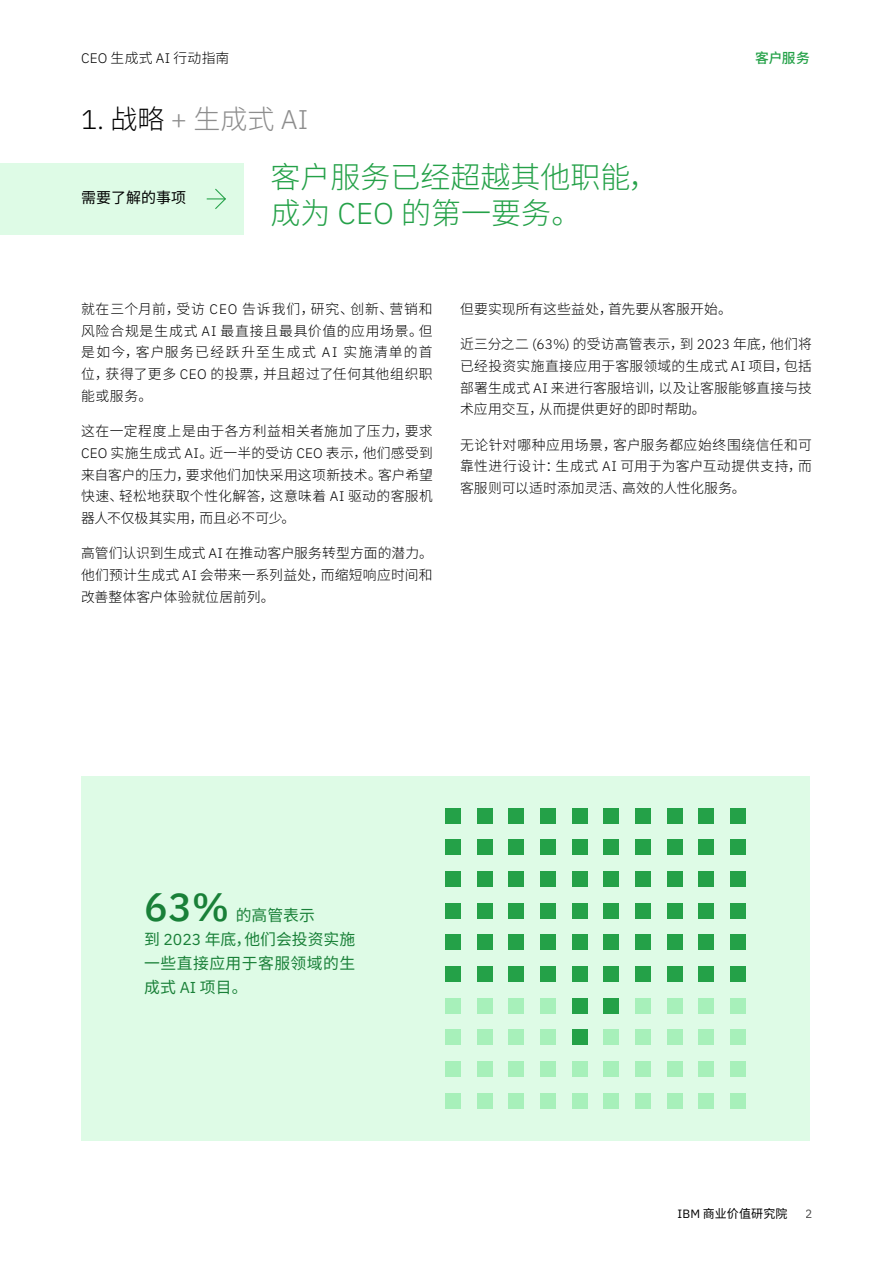
<style>
.page{position:relative;width:893px;height:1263px;background:#fff}
.page>*{position:absolute;margin:0;border:0;box-sizing:border-box;transform-origin:0 0}
.t1{font:500 39.6px "IBM Plex Sans";color:#198038}
.t2{font:300 30px/36px "Noto Sans CJ Ksc";color:#24a148}
.t3{font:300 27px "IBM Plex Sans";color:#8d8d8d}
.t4{font:15.9px/23.7px "Noto Sans CJ Ksc";color:#198038;text-align:justify}
.t5{font:15px "Noto Sans CJ Ksc";color:#000}
.t6{font:300 13.8px/21.8px "Noto Sans CJ Ksc";letter-spacing:.02em;color:#000;text-align:justify}
.t7{font:500 13.8px "Noto Sans CJ Ksc";color:#24a148}
.t8{font:12px "Noto Sans CJ Ksc";letter-spacing:.01em;color:#000}
.t9{font:12px "IBM Plex Sans";color:#000}
.s1{font-family:"IBM Plex Sans"}
.s2{color:#000}
.s3{font-family:"Noto Sans CJ Ksc";color:#000}
.s4{font-family:"Noto Sans CJ Ksc"}
</style>
<div class="page">
<div style="left:81px;top:776px;width:728px;height:364px;background:#defbe6"></div>
<div style="left:445px;top:808px;width:16px;height:16px;background:#24a148"></div>
<div style="left:477px;top:808px;width:16px;height:16px;background:#24a148"></div>
<div style="left:508px;top:808px;width:16px;height:16px;background:#24a148"></div>
<div style="left:540px;top:808px;width:16px;height:16px;background:#24a148"></div>
<div style="left:572px;top:808px;width:16px;height:16px;background:#24a148"></div>
<div style="left:603px;top:808px;width:16px;height:16px;background:#24a148"></div>
<div style="left:635px;top:808px;width:16px;height:16px;background:#24a148"></div>
<div style="left:667px;top:808px;width:16px;height:16px;background:#24a148"></div>
<div style="left:698px;top:808px;width:16px;height:16px;background:#24a148"></div>
<div style="left:730px;top:808px;width:16px;height:16px;background:#24a148"></div>
<div style="left:445px;top:839px;width:16px;height:16px;background:#24a148"></div>
<div style="left:477px;top:839px;width:16px;height:16px;background:#24a148"></div>
<div style="left:508px;top:839px;width:16px;height:16px;background:#24a148"></div>
<div style="left:540px;top:839px;width:16px;height:16px;background:#24a148"></div>
<div style="left:572px;top:839px;width:16px;height:16px;background:#24a148"></div>
<div style="left:603px;top:839px;width:16px;height:16px;background:#24a148"></div>
<div style="left:635px;top:839px;width:16px;height:16px;background:#24a148"></div>
<div style="left:667px;top:839px;width:16px;height:16px;background:#24a148"></div>
<div style="left:698px;top:839px;width:16px;height:16px;background:#24a148"></div>
<div style="left:730px;top:839px;width:16px;height:16px;background:#24a148"></div>
<div style="left:445px;top:871px;width:16px;height:16px;background:#24a148"></div>
<div style="left:477px;top:871px;width:16px;height:16px;background:#24a148"></div>
<div style="left:508px;top:871px;width:16px;height:16px;background:#24a148"></div>
<div style="left:540px;top:871px;width:16px;height:16px;background:#24a148"></div>
<div style="left:572px;top:871px;width:16px;height:16px;background:#24a148"></div>
<div style="left:603px;top:871px;width:16px;height:16px;background:#24a148"></div>
<div style="left:635px;top:871px;width:16px;height:16px;background:#24a148"></div>
<div style="left:667px;top:871px;width:16px;height:16px;background:#24a148"></div>
<div style="left:698px;top:871px;width:16px;height:16px;background:#24a148"></div>
<div style="left:730px;top:871px;width:16px;height:16px;background:#24a148"></div>
<div style="left:445px;top:903px;width:16px;height:16px;background:#24a148"></div>
<div style="left:477px;top:903px;width:16px;height:16px;background:#24a148"></div>
<div style="left:508px;top:903px;width:16px;height:16px;background:#24a148"></div>
<div style="left:540px;top:903px;width:16px;height:16px;background:#24a148"></div>
<div style="left:572px;top:903px;width:16px;height:16px;background:#24a148"></div>
<div style="left:603px;top:903px;width:16px;height:16px;background:#24a148"></div>
<div style="left:635px;top:903px;width:16px;height:16px;background:#24a148"></div>
<div style="left:667px;top:903px;width:16px;height:16px;background:#24a148"></div>
<div style="left:698px;top:903px;width:16px;height:16px;background:#24a148"></div>
<div style="left:730px;top:903px;width:16px;height:16px;background:#24a148"></div>
<div style="left:445px;top:934px;width:16px;height:16px;background:#24a148"></div>
<div style="left:477px;top:934px;width:16px;height:16px;background:#24a148"></div>
<div style="left:508px;top:934px;width:16px;height:16px;background:#24a148"></div>
<div style="left:540px;top:934px;width:16px;height:16px;background:#24a148"></div>
<div style="left:572px;top:934px;width:16px;height:16px;background:#24a148"></div>
<div style="left:603px;top:934px;width:16px;height:16px;background:#24a148"></div>
<div style="left:635px;top:934px;width:16px;height:16px;background:#24a148"></div>
<div style="left:667px;top:934px;width:16px;height:16px;background:#24a148"></div>
<div style="left:698px;top:934px;width:16px;height:16px;background:#24a148"></div>
<div style="left:730px;top:934px;width:16px;height:16px;background:#24a148"></div>
<div style="left:445px;top:966px;width:16px;height:16px;background:#24a148"></div>
<div style="left:477px;top:966px;width:16px;height:16px;background:#24a148"></div>
<div style="left:508px;top:966px;width:16px;height:16px;background:#24a148"></div>
<div style="left:540px;top:966px;width:16px;height:16px;background:#24a148"></div>
<div style="left:572px;top:966px;width:16px;height:16px;background:#24a148"></div>
<div style="left:603px;top:966px;width:16px;height:16px;background:#24a148"></div>
<div style="left:635px;top:966px;width:16px;height:16px;background:#24a148"></div>
<div style="left:667px;top:966px;width:16px;height:16px;background:#24a148"></div>
<div style="left:698px;top:966px;width:16px;height:16px;background:#24a148"></div>
<div style="left:730px;top:966px;width:16px;height:16px;background:#24a148"></div>
<div style="left:445px;top:998px;width:16px;height:16px;background:#a7f0ba"></div>
<div style="left:477px;top:998px;width:16px;height:16px;background:#a7f0ba"></div>
<div style="left:508px;top:998px;width:16px;height:16px;background:#a7f0ba"></div>
<div style="left:540px;top:998px;width:16px;height:16px;background:#a7f0ba"></div>
<div style="left:572px;top:998px;width:16px;height:16px;background:#24a148"></div>
<div style="left:603px;top:998px;width:16px;height:16px;background:#24a148"></div>
<div style="left:635px;top:998px;width:16px;height:16px;background:#a7f0ba"></div>
<div style="left:667px;top:998px;width:16px;height:16px;background:#a7f0ba"></div>
<div style="left:698px;top:998px;width:16px;height:16px;background:#a7f0ba"></div>
<div style="left:730px;top:998px;width:16px;height:16px;background:#a7f0ba"></div>
<div style="left:445px;top:1029px;width:16px;height:16px;background:#a7f0ba"></div>
<div style="left:477px;top:1029px;width:16px;height:16px;background:#a7f0ba"></div>
<div style="left:508px;top:1029px;width:16px;height:16px;background:#a7f0ba"></div>
<div style="left:540px;top:1029px;width:16px;height:16px;background:#a7f0ba"></div>
<div style="left:572px;top:1029px;width:16px;height:16px;background:#24a148"></div>
<div style="left:603px;top:1029px;width:16px;height:16px;background:#a7f0ba"></div>
<div style="left:635px;top:1029px;width:16px;height:16px;background:#a7f0ba"></div>
<div style="left:667px;top:1029px;width:16px;height:16px;background:#a7f0ba"></div>
<div style="left:698px;top:1029px;width:16px;height:16px;background:#a7f0ba"></div>
<div style="left:730px;top:1029px;width:16px;height:16px;background:#a7f0ba"></div>
<div style="left:445px;top:1061px;width:16px;height:16px;background:#a7f0ba"></div>
<div style="left:477px;top:1061px;width:16px;height:16px;background:#a7f0ba"></div>
<div style="left:508px;top:1061px;width:16px;height:16px;background:#a7f0ba"></div>
<div style="left:540px;top:1061px;width:16px;height:16px;background:#a7f0ba"></div>
<div style="left:572px;top:1061px;width:16px;height:16px;background:#a7f0ba"></div>
<div style="left:603px;top:1061px;width:16px;height:16px;background:#a7f0ba"></div>
<div style="left:635px;top:1061px;width:16px;height:16px;background:#a7f0ba"></div>
<div style="left:667px;top:1061px;width:16px;height:16px;background:#a7f0ba"></div>
<div style="left:698px;top:1061px;width:16px;height:16px;background:#a7f0ba"></div>
<div style="left:730px;top:1061px;width:16px;height:16px;background:#a7f0ba"></div>
<div style="left:445px;top:1093px;width:16px;height:16px;background:#a7f0ba"></div>
<div style="left:477px;top:1093px;width:16px;height:16px;background:#a7f0ba"></div>
<div style="left:508px;top:1093px;width:16px;height:16px;background:#a7f0ba"></div>
<div style="left:540px;top:1093px;width:16px;height:16px;background:#a7f0ba"></div>
<div style="left:572px;top:1093px;width:16px;height:16px;background:#a7f0ba"></div>
<div style="left:603px;top:1093px;width:16px;height:16px;background:#a7f0ba"></div>
<div style="left:635px;top:1093px;width:16px;height:16px;background:#a7f0ba"></div>
<div style="left:667px;top:1093px;width:16px;height:16px;background:#a7f0ba"></div>
<div style="left:698px;top:1093px;width:16px;height:16px;background:#a7f0ba"></div>
<div style="left:730px;top:1093px;width:16px;height:16px;background:#a7f0ba"></div>
<div style="left:0;top:163px;width:243px;height:72px;background:#defbe6"></div>
<svg style="left:206px;top:188px;width:20px;height:21px"></svg>
<p class="t6" style="left:81px;top:47px;width:150px"><span class="s1">CEO</span> 生成式 <span class="s1">AI</span> 行动指南</p>
<p class="t7" style="left:755px;top:50px;width:56px">客户服务</p>
<h3 class="t3" style="left:81px;top:99px;width:229px"><span class="s2">1.</span> <span class="s3">战略</span> + <span class="s4">生成式</span> AI</h3>
<h2 class="t2" style="left:270px;top:160px;width:390px">客户服务已经超越其他职能，成为 <span class="s1">CEO</span> 的第一要务。</h2>
<p class="t5" style="left:81px;top:189px;width:107px">需要了解的事项</p>
<p class="t6" style="left:81px;top:298px;width:353px">就在三个月前，受访 <span class="s1">CEO</span> 告诉我们，研究、创新、营销和风险合规是生成式 <span class="s1">AI</span> 最直接且最具价值的应用场景。但是如今，客户服务已经跃升至生成式 <span class="s1">AI</span> 实施清单的首位，获得了更多 <span class="s1">CEO</span> 的投票，并且超过了任何其他组织职能或服务。</p>
<p class="t6" style="left:81px;top:420px;width:353px">这在一定程度上是由于各方利益相关者施加了压力，要求<span class="s1">CEO</span> 实施生成式 <span class="s1">AI</span>。近一半的受访 <span class="s1">CEO</span> 表示，他们感受到来自客户的压力，要求他们加快采用这项新技术。客户希望快速、轻松地获取个性化解答，这意味着 <span class="s1">AI</span> 驱动的客服机器人不仅极其实用，而且必不可少。</p>
<p class="t6" style="left:81px;top:543px;width:353px">高管们认识到生成式 <span class="s1">AI</span> 在推动客户服务转型方面的潜力。他们预计生成式 <span class="s1">AI</span> 会带来一系列益处，而缩短响应时间和改善整体客户体验就位居前列。</p>
<p class="t6" style="left:460px;top:298px;width:273px">但要实现所有这些益处，首先要从客服开始。</p>
<p class="t6" style="left:460px;top:333px;width:353px">近三分之二 <span class="s1">(63%)</span> 的受访高管表示，到 <span class="s1">2023</span> 年底，他们将已经投资实施直接应用于客服领域的生成式 <span class="s1">AI</span> 项目，包括部署生成式 <span class="s1">AI</span> 来进行客服培训，以及让客服能够直接与技术应用交互，从而提供更好的即时帮助。</p>
<p class="t6" style="left:460px;top:434px;width:353px">无论针对哪种应用场景，客户服务都应始终围绕信任和可靠性进行设计：生成式 <span class="s1">AI</span> 可用于为客户互动提供支持，而客服则可以适时添加灵活、高效的人性化服务。</p>
<h1 class="t1" style="left:144px;top:876px;width:86px">63%</h1>
<p class="t4" style="left:236px;top:903px;width:81px">的高管表示</p>
<p class="t4" style="left:144px;top:928px;width:212px">到 <span class="s1">2023</span> 年底，他们会投资实施一些直接应用于客服领域的生成式 <span class="s1">AI</span> 项目。</p>
<p class="t8" style="left:677px;top:1207px;width:112px"><span class="s1">IBM</span> 商业价值研究院</p>
<p class="t9" style="left:806px;top:1204px;width:9px">2</p>
</div>
